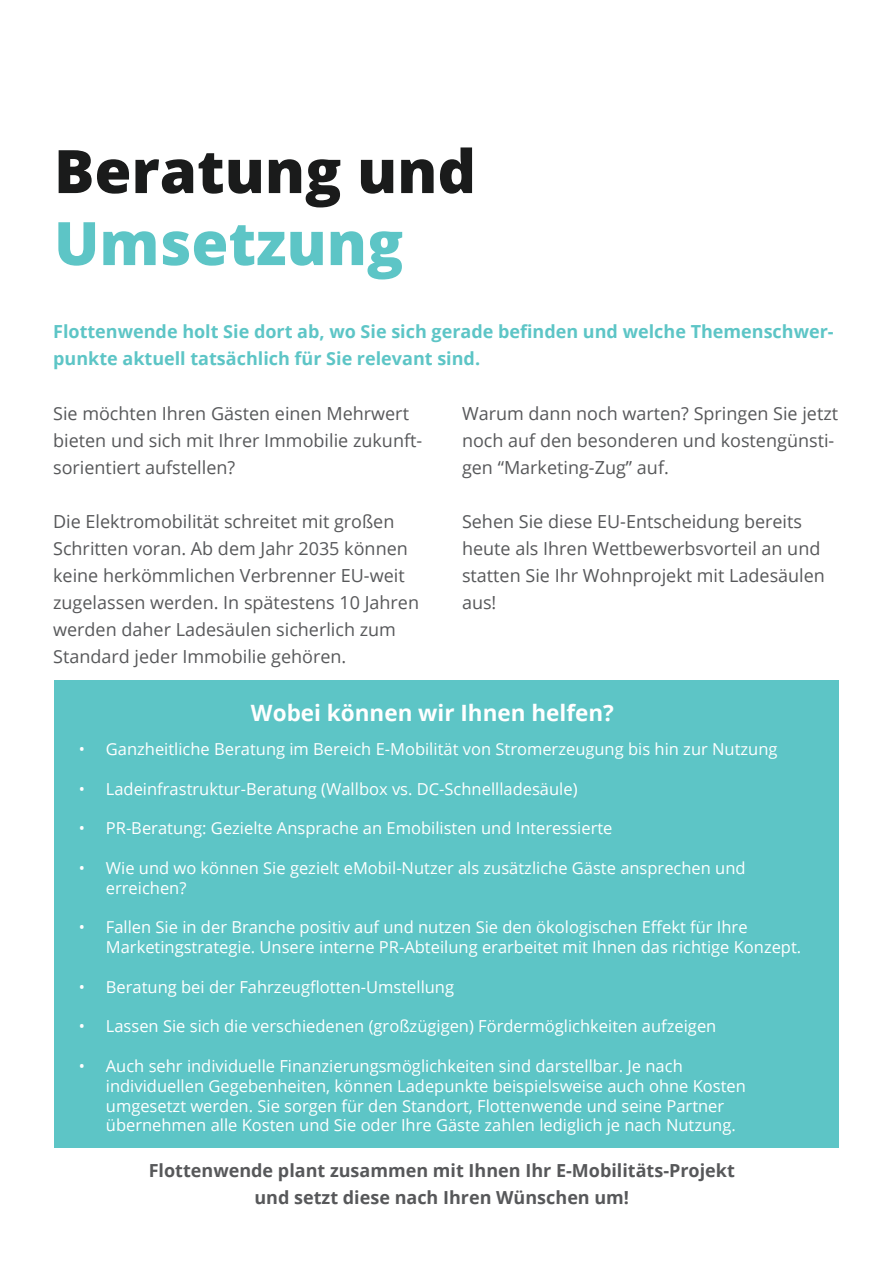
<style>
.page{position:relative;width:893px;height:1263px;background:#fff}
.page>*{position:absolute;margin:0;border:0;box-sizing:border-box;transform-origin:0 0}
.t1{font:800 60px "Open Sans";color:#1a1b1b}
.t2{font:800 60px "Open Sans";color:#5dc5c6}
.t3{font:700 22.5px "Open Sans";color:#fff}
.t4{font:18px/27px "Open Sans";color:#57585a}
.t5{font:700 18px/27px "Open Sans";color:#5dc5c6}
.t6{font:700 18px/27px "Open Sans";color:#57585a;text-align:center}
.t7{font:16.5px/19.8px "Open Sans";color:#fff}
</style>
<div class="page">
<div style="left:54px;top:680px;width:785px;height:468px;background:#5dc5c6"></div>
<h1 class="t1" style="left:54px;top:126px;width:423px">Beratung und</h1>
<h1 class="t2" style="left:54px;top:198px;width:351px">Umsetzung</h1>
<p class="t5" style="left:53px;top:317px;width:782px">Flottenwende holt Sie dort ab, wo Sie sich gerade befinden und welche Themenschwer&shy;punkte aktuell tatsächlich für Sie relevant sind.</p>
<p class="t4" style="left:53px;top:400px;width:371px">Sie möchten Ihren Gästen einen Mehrwert bieten und sich mit Ihrer Immobilie zukunft&shy;sorientiert aufstellen?</p>
<p class="t4" style="left:53px;top:508px;width:367px">Die Elektromobilität schreitet mit großen Schritten voran. Ab dem Jahr 2035 können keine herkömmlichen Verbrenner EU-weit zugelassen werden. In spätestens 10 Jahren werden daher Ladesäulen sicherlich zum Standard jeder Immobilie gehören.</p>
<p class="t4" style="left:462px;top:400px;width:378px">Warum dann noch warten? Springen Sie jetzt noch auf den besonderen und kostengünsti&shy;gen “Marketing-Zug” auf.</p>
<p class="t4" style="left:462px;top:508px;width:364px">Sehen Sie diese EU-Entscheidung bereits heute als Ihren Wettbewerbsvorteil an und statten Sie Ihr Wohnprojekt mit Ladesäulen aus!</p>
<h2 class="t3" style="left:251px;top:697px;width:364px">Wobei können wir Ihnen helfen?</h2>
<p class="t7" style="left:79px;top:739px;width:700px">• Ganzheitliche Beratung im Bereich E-Mobilität von Stromerzeugung bis hin zur Nutzung</p>
<p class="t7" style="left:79px;top:778px;width:500px">• Ladeinfrastruktur-Beratung (Wallbox vs. DC-Schnellladesäule)</p>
<p class="t7" style="left:79px;top:818px;width:535px">• PR-Beratung: Gezielte Ansprache an Emobilisten und Interessierte</p>
<p class="t7" style="left:106px;top:858px;width:641px;text-indent:-27px">• Wie und wo können Sie gezielt eMobil-Nutzer als zusätzliche Gäste ansprechen und erreichen?</p>
<p class="t7" style="left:106px;top:917px;width:697px;text-indent:-27px">• Fallen Sie in der Branche positiv auf und nutzen Sie den ökologischen Effekt für Ihre<br>Marketingstrategie. Unsere interne PR-Abteilung erarbeitet mit Ihnen das richtige Konzept.</p>
<p class="t7" style="left:79px;top:976px;width:377px">• Beratung bei der Fahrzeugflotten-Umstellung</p>
<p class="t7" style="left:79px;top:1016px;width:639px">• Lassen Sie sich die verschiedenen (großzügigen) Fördermöglichkeiten aufzeigen</p>
<p class="t7" style="left:106px;top:1056px;width:642px;text-indent:-27px">• Auch sehr individuelle Finanzierungsmöglichkeiten sind darstellbar. Je nach individuellen Gegebenheiten, können Ladepunkte beispielsweise auch ohne Kosten umgesetzt werden. Sie sorgen für den Standort, Flottenwende und seine Partner übernehmen alle Kosten und Sie oder Ihre Gäste zahlen lediglich je nach Nutzung.</p>
<p class="t6" style="left:149px;top:1156px;width:588px">Flottenwende plant zusammen mit Ihnen Ihr E-Mobilitäts-Projekt und setzt diese nach Ihren Wünschen um!</p>
</div>
